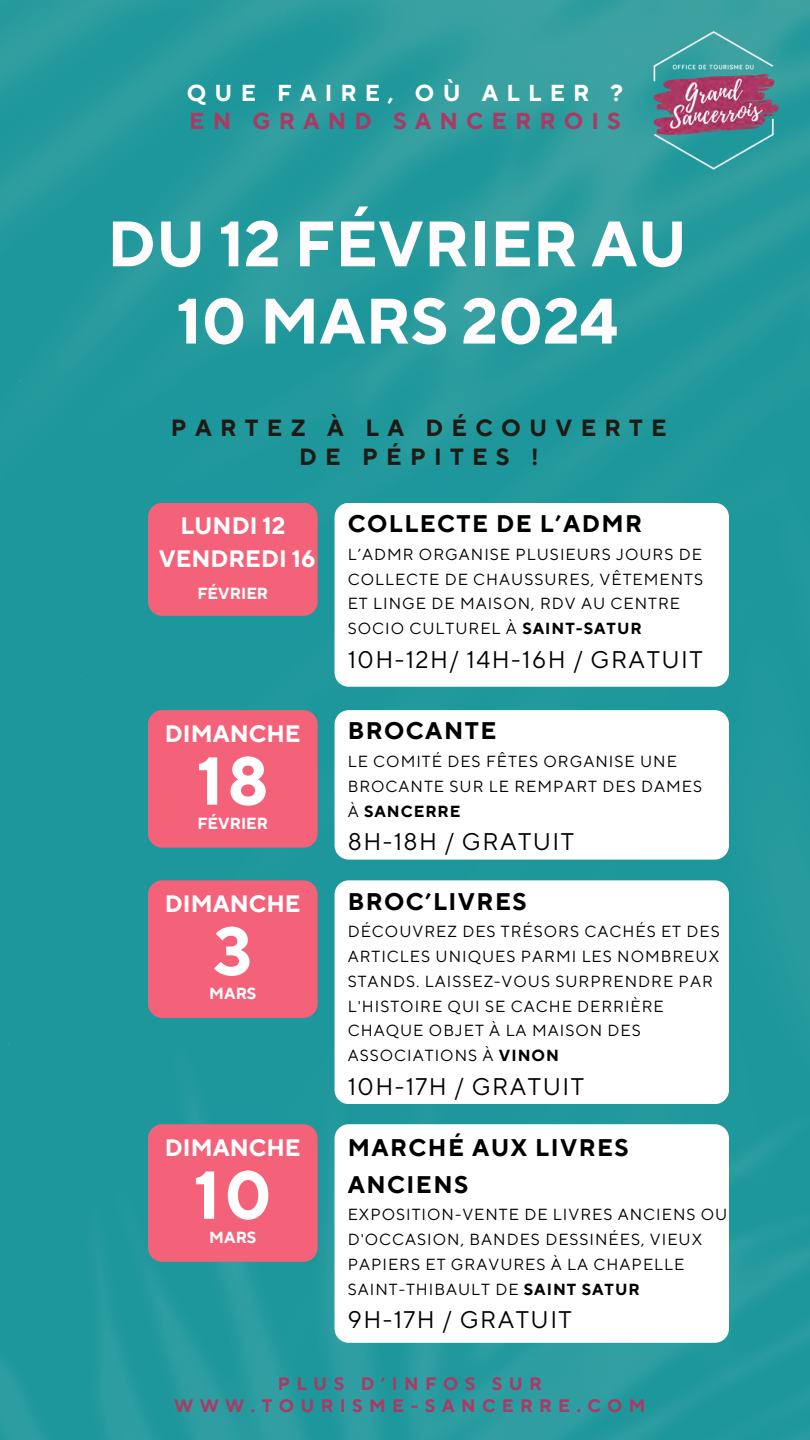
<style>
.page{position:relative;width:810px;height:1440px;background:#fff}
.page>*{position:absolute;margin:0;border:0;box-sizing:border-box;transform-origin:0 0}
.t1{font:700 67.6px "TT Norms Pro";color:#fff}
.t2{font:700 64px/77.2px "TT Norms Pro";color:#fffcfd;text-align:center}
.t3{font:24px "TT Norms Pro";letter-spacing:.06em;color:#000}
.t4{font:700 24px/36.8px "TT Norms Pro";letter-spacing:.06em;color:#000}
.t5{font:700 23.7px "TT Norms Pro";color:#fff}
.t6{font:700 23.3px/29.2px "TT Norms Pro";letter-spacing:.355em;color:#211a14;text-align:center}
.t7{font:700 23px/28.5px "TT Norms Pro";letter-spacing:.355em;color:#fff}
.t8{font:700 18px/22.5px "TT Norms Pro";letter-spacing:.355em;color:#ac3964;text-align:center}
.t9{font:16px/24.8px "TT Norms Pro";letter-spacing:.06em;color:#000}
.t10{font:700 16px "TT Norms Pro";color:#fff}
.t11{font:700 16px "TT Norms Pro";letter-spacing:.06em;color:#000}
.s1{color:#ac3964}
.s2{font-weight:700}
.s3{font-weight:400}
</style>
<div class="page">
<img style="left:0;top:0;width:810px;height:1440px">
<img style="left:640px;top:26px;width:147px;height:148px">
<div style="left:335px;top:710px;width:394px;height:150px;background:#fff;border-radius:14px"></div>
<div style="left:148px;top:710px;width:170px;height:138px;background:#f46279;border-radius:14px"></div>
<div style="left:148px;top:503px;width:170px;height:113px;background:#f46279;border-radius:14px"></div>
<div style="left:335px;top:503px;width:394px;height:184px;background:#fff;border-radius:14px"></div>
<div style="left:335px;top:1124px;width:394px;height:219px;background:#fff;border-radius:14px"></div>
<div style="left:148px;top:1124px;width:170px;height:138px;background:#f46279;border-radius:14px"></div>
<div style="left:335px;top:880px;width:394px;height:224px;background:#fff;border-radius:14px"></div>
<div style="left:148px;top:880px;width:170px;height:138px;background:#f46279;border-radius:14px"></div>
<p class="t7" style="left:187px;top:79px;width:438px">QUE FAIRE, OÙ ALLER ?<br><span class="s1">EN GRAND SANCERROIS</span></p>
<h2 class="t2" style="left:107px;top:208px;width:582px">DU 12 FÉVRIER AU<br>10 MARS 2024</h2>
<p class="t6" style="left:171px;top:414px;width:497px">PARTEZ À LA DÉCOUVERTE<br>DE PÉPITES !</p>
<h4 class="t5" style="left:180px;top:511px;width:106px">LUNDI 12</h4>
<p class="t5" style="left:159px;top:545px;width:158px">VENDREDI 16</p>
<h2 class="t10" style="left:197px;top:584px;width:72px">FÉVRIER</h2>
<h2 class="t5" style="left:165px;top:719px;width:137px">DIMANCHE</h2>
<h4 class="t1" style="left:197px;top:740px;width:73px">18</h4>
<p class="t10" style="left:197px;top:813px;width:72px">FÉVRIER</p>
<p class="t5" style="left:165px;top:889px;width:137px">DIMANCHE</p>
<p class="t1" style="left:213px;top:911px;width:40px">3</p>
<p class="t10" style="left:209px;top:984px;width:49px">MARS</p>
<p class="t5" style="left:165px;top:1133px;width:137px">DIMANCHE</p>
<p class="t1" style="left:194px;top:1155px;width:79px">10</p>
<p class="t10" style="left:209px;top:1228px;width:49px">MARS</p>
<p class="t4" style="left:348px;top:506px;width:296px">COLLECTE DE L’ADMR</p>
<h2 class="t9" style="left:348px;top:542px;width:357px">L’ADMR ORGANISE PLUSIEURS JOURS DE COLLECTE DE CHAUSSURES, VÊTEMENTS ET LINGE DE MAISON, RDV AU CENTRE SOCIO CULTUREL À <span class="s2">SAINT-SATUR</span></h2>
<p class="t3" style="left:348px;top:645px;width:357px">10H-12H/ 14H-16H / GRATUIT</p>
<p class="t4" style="left:348px;top:714px;width:150px">BROCANTE</p>
<h2 class="t9" style="left:348px;top:750px;width:356px">LE COMITÉ DES FÊTES ORGANISE UNE<br>BROCANTE SUR LE REMPART DES DAMES</h2>
<h1 class="t11" style="left:348px;top:801px;width:114px"><span class="s3">À</span> SANCERRE</h1>
<h2 class="t3" style="left:348px;top:828px;width:228px">8H-18H / GRATUIT</h2>
<p class="t4" style="left:348px;top:884px;width:180px">BROC’LIVRES</p>
<p class="t9" style="left:348px;top:920px;width:374px">DÉCOUVREZ DES TRÉSORS CACHÉS ET DES<br>ARTICLES UNIQUES PARMI LES NOMBREUX<br>STANDS. LAISSEZ-VOUS SURPRENDRE PAR<br>L'HISTOIRE QUI SE CACHE DERRIÈRE<br>CHAQUE OBJET À LA MAISON DES<br>ASSOCIATIONS À <span class="s2">VINON</span></p>
<p class="t3" style="left:348px;top:1072px;width:238px">10H-17H / GRATUIT</p>
<h2 class="t4" style="left:348px;top:1130px;width:282px">MARCHÉ AUX LIVRES<br>ANCIENS</h2>
<p class="t9" style="left:348px;top:1203px;width:381px">EXPOSITION-VENTE DE LIVRES ANCIENS OU D'OCCASION, BANDES DESSINÉES, VIEUX PAPIERS ET GRAVURES À LA CHAPELLE SAINT-THIBAULT DE <span class="s2">SAINT SATUR</span></p>
<h4 class="t3" style="left:348px;top:1305px;width:226px">9H-17H / GRATUIT</h4>
<h4 class="t8" style="left:174px;top:1373px;width:473px">PLUS D’INFOS SUR<br>WWW.TOURISME-SANCERRE.COM</h4>
</div>
